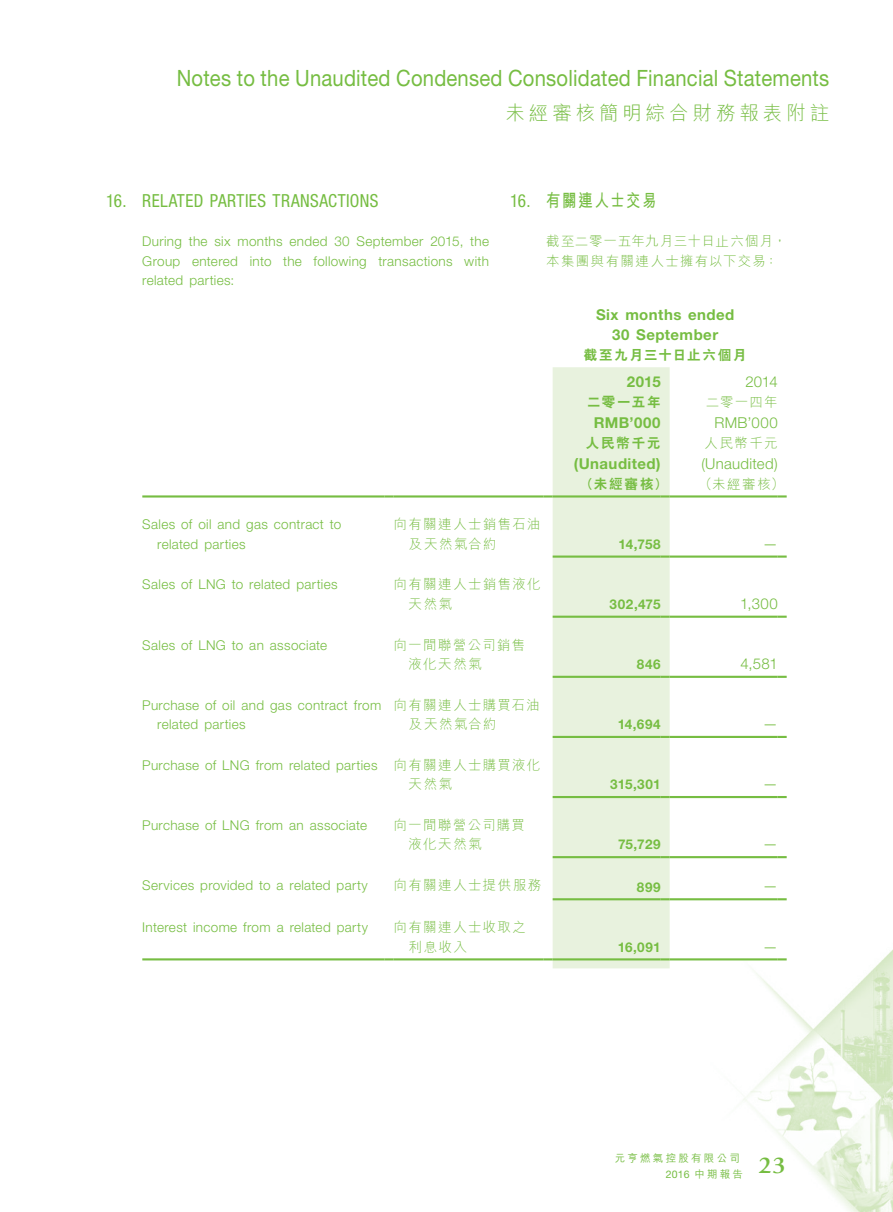
<style>
.page{position:relative;width:893px;height:1212px;background:#fff}
.page>*{position:absolute;margin:0;border:0;box-sizing:border-box;transform-origin:0 0}
.t1{font:700 24px "Giovanni Std";color:#76bd42}
.t2{font:22.5px "Helvetica Neue LT Std";letter-spacing:.01em;color:#76bd42;scale:.9 1}
.t3{font:300 19.5px "M Hei HK";letter-spacing:.2em;color:#76bd42}
._03_H1{font:condensed 18px "Helvetica Neue LT Std";letter-spacing:.02em;color:#76bd42;scale:.96 1}
._03_H1-2{font:700 18px "M Hei HK";letter-spacing:.115em;color:#76bd42;scale:.8 1}
._31_table_tab_6pt{font:700 15px/19.5px "Helvetica Neue LT Std";letter-spacing:.03em;color:#76bd42;text-align:center}
._31_table_tab_6pt-2{font:300 15px "Helvetica Neue LT Std";letter-spacing:.02em;color:#76bd42}
._15_Table_Stub{font:300 13.5px/19.5px "Helvetica Neue LT Std";letter-spacing:.025em;color:#76bd42}
._15_Table_Stub-2{font:300 13.5px/19.5px "M Hei HK";letter-spacing:.1em;color:#76bd42}
._12___P2{font:300 13.5px/19.5px "Helvetica Neue LT Std";letter-spacing:.025em;color:#76bd42;text-align:justify}
._31_table_tab_6pt-3{font:700 13.5px "Helvetica Neue LT Std";letter-spacing:.025em;color:#76bd42}
._12___P2-2{font:300 13.5px/19.5px "M Hei HK";letter-spacing:.075em;color:#76bd42}
._31_table_tab_6pt-4{font:800 13.5px "C Hei 2 HK";letter-spacing:.13em;color:#76bd42}
._31_table_tab_6pt-5{font:300 13.5px "M Hei HK";letter-spacing:.1em;color:#76bd42}
.t4{font:500 10.5px "M Hei HK";letter-spacing:.215em;color:#76bd42}
.t5{font:10.5px "Helvetica Neue LT Std";color:#76bd42}
.s1{font-family:"Helvetica Neue LT Std";font-weight:400;font-stretch:condensed}
.s2{font-family:"M Hei HK";font-weight:500}
</style>
<div class="page">
<img style="left:142px;top:368px;width:751px;height:844px">
<div style="left:553px;top:367px;width:117px;height:601px;background:#e8f2de"></div>
<hr style="left:142px;top:495px;width:243px;height:2px;background:#76bd42">
<svg style="left:385px;top:495px;width:9px;height:2px"></svg>
<hr style="left:394px;top:495px;width:150px;height:2px;background:#76bd42">
<svg style="left:544px;top:495px;width:9px;height:2px"></svg>
<hr style="left:553px;top:495px;width:108px;height:2px;background:#76bd42">
<svg style="left:661px;top:495px;width:9px;height:2px"></svg>
<hr style="left:670px;top:495px;width:108px;height:2px;background:#76bd42">
<svg style="left:778px;top:495px;width:9px;height:2px"></svg>
<hr style="left:553px;top:555px;width:108px;height:3px;background:#76bd42">
<svg style="left:661px;top:555px;width:9px;height:3px"></svg>
<hr style="left:670px;top:555px;width:108px;height:3px;background:#76bd42">
<svg style="left:778px;top:555px;width:9px;height:3px"></svg>
<hr style="left:553px;top:616px;width:108px;height:2px;background:#76bd42">
<svg style="left:661px;top:616px;width:9px;height:2px"></svg>
<hr style="left:670px;top:616px;width:108px;height:2px;background:#76bd42">
<svg style="left:778px;top:616px;width:9px;height:2px"></svg>
<hr style="left:553px;top:676px;width:108px;height:2px;background:#76bd42">
<svg style="left:661px;top:676px;width:9px;height:2px"></svg>
<hr style="left:670px;top:676px;width:108px;height:2px;background:#76bd42">
<svg style="left:778px;top:676px;width:9px;height:2px"></svg>
<hr style="left:553px;top:736px;width:108px;height:2px;background:#76bd42">
<svg style="left:661px;top:736px;width:9px;height:2px"></svg>
<hr style="left:670px;top:736px;width:108px;height:2px;background:#76bd42">
<svg style="left:778px;top:736px;width:9px;height:2px"></svg>
<hr style="left:553px;top:796px;width:108px;height:2px;background:#76bd42">
<svg style="left:661px;top:796px;width:9px;height:2px"></svg>
<hr style="left:670px;top:796px;width:108px;height:2px;background:#76bd42">
<svg style="left:778px;top:796px;width:9px;height:2px"></svg>
<hr style="left:553px;top:856px;width:108px;height:2px;background:#76bd42">
<svg style="left:661px;top:856px;width:9px;height:2px"></svg>
<hr style="left:670px;top:856px;width:108px;height:2px;background:#76bd42">
<svg style="left:778px;top:856px;width:9px;height:2px"></svg>
<hr style="left:553px;top:898px;width:108px;height:2px;background:#76bd42">
<svg style="left:661px;top:898px;width:9px;height:2px"></svg>
<hr style="left:670px;top:898px;width:108px;height:2px;background:#76bd42">
<svg style="left:778px;top:898px;width:9px;height:2px"></svg>
<hr style="left:142px;top:958px;width:243px;height:2px;background:#76bd42">
<svg style="left:385px;top:958px;width:9px;height:2px"></svg>
<hr style="left:394px;top:958px;width:150px;height:2px;background:#76bd42">
<svg style="left:544px;top:958px;width:9px;height:2px"></svg>
<hr style="left:553px;top:958px;width:108px;height:2px;background:#76bd42">
<svg style="left:661px;top:958px;width:9px;height:2px"></svg>
<hr style="left:670px;top:958px;width:108px;height:2px;background:#76bd42">
<svg style="left:778px;top:958px;width:9px;height:2px"></svg>
<h2 class="t2" style="left:177px;top:64px;width:726px">Notes to the Unaudited Condensed Consolidated Financial Statements</h2>
<h3 class="t3" style="left:505px;top:99px;width:325px">未經審核簡明綜合財務報表附註</h3>
<p class="_03_H1" style="left:106px;top:191px;width:285px">16. RELATED PARTIES TRANSACTIONS</p>
<p class="_12___P2" style="left:142px;top:232px;width:348px">During the six months ended 30 September 2015, the Group entered into the following transactions with related parties:</p>
<p class="_03_H1-2" style="left:510px;top:188px;width:185px"><span class="s1">16.</span> 有關連人士交易</p>
<p class="_12___P2-2" style="left:546px;top:231px;width:242px">截至二零一五年九月三十日止六個月，本集團與有關連人士擁有以下交易：</p>
<p class="_31_table_tab_6pt" style="left:596px;top:305px;width:140px">Six months ended<br>30 September</p>
<p class="_31_table_tab_6pt-4" style="left:584px;top:345px;width:164px">截至九月三十日止六個月</p>
<p class="_31_table_tab_6pt" style="left:627px;top:371px;width:35px">2015</p>
<p class="_31_table_tab_6pt-2" style="left:745px;top:372px;width:34px">2014</p>
<p class="_31_table_tab_6pt-4" style="left:587px;top:393px;width:75px">二零一五年</p>
<p class="_31_table_tab_6pt-5" style="left:706px;top:392px;width:73px">二零一四年</p>
<p class="_31_table_tab_6pt" style="left:594px;top:412px;width:68px">RMB’000</p>
<p class="_31_table_tab_6pt-2" style="left:714px;top:413px;width:65px">RMB’000</p>
<p class="_31_table_tab_6pt-4" style="left:586px;top:434px;width:76px">人民幣千元</p>
<p class="_31_table_tab_6pt-5" style="left:705px;top:433px;width:75px">人民幣千元</p>
<p class="_31_table_tab_6pt" style="left:574px;top:453px;width:88px">(Unaudited)</p>
<p class="_31_table_tab_6pt-2" style="left:701px;top:454px;width:78px">(Unaudited)</p>
<p class="_31_table_tab_6pt-4" style="left:580px;top:475px;width:89px">（未經審核）</p>
<p class="_31_table_tab_6pt-5" style="left:699px;top:474px;width:87px">（未經審核）</p>
<p class="_15_Table_Stub" style="left:157px;top:514px;width:186px;text-indent:-15px">Sales of oil and gas contract to related parties</p>
<p class="_15_Table_Stub-2" style="left:409px;top:514px;width:133px;text-indent:-15px">向有關連人士銷售石油及天然氣合約</p>
<p class="_15_Table_Stub" style="left:142px;top:575px;width:197px">Sales of LNG to related parties</p>
<p class="_15_Table_Stub-2" style="left:409px;top:574px;width:134px;text-indent:-15px">向有關連人士銷售液化天然氣</p>
<p class="_15_Table_Stub" style="left:142px;top:635px;width:186px">Sales of LNG to an associate</p>
<p class="_15_Table_Stub-2" style="left:409px;top:634px;width:118px;text-indent:-15px">向一間聯營公司銷售液化天然氣</p>
<p class="_15_Table_Stub" style="left:157px;top:695px;width:225px;text-indent:-15px">Purchase of oil and gas contract from related parties</p>
<p class="_15_Table_Stub-2" style="left:409px;top:694px;width:133px;text-indent:-15px">向有關連人士購買石油及天然氣合約</p>
<p class="_15_Table_Stub" style="left:142px;top:755px;width:237px">Purchase of LNG from related parties</p>
<p class="_15_Table_Stub-2" style="left:409px;top:754px;width:133px;text-indent:-15px">向有關連人士購買液化天然氣</p>
<p class="_15_Table_Stub" style="left:142px;top:815px;width:226px">Purchase of LNG from an associate</p>
<p class="_15_Table_Stub-2" style="left:409px;top:815px;width:118px;text-indent:-15px">向一間聯營公司購買液化天然氣</p>
<p class="_31_table_tab_6pt-3" style="left:619px;top:536px;width:44px">14,758</p>
<p class="_31_table_tab_6pt-2" style="left:763px;top:534px;width:17px">—</p>
<p class="_31_table_tab_6pt-3" style="left:610px;top:596px;width:53px">302,475</p>
<p class="_31_table_tab_6pt-2" style="left:740px;top:594px;width:39px">1,300</p>
<p class="_31_table_tab_6pt-3" style="left:637px;top:656px;width:25px">846</p>
<p class="_31_table_tab_6pt-2" style="left:740px;top:654px;width:39px">4,581</p>
<p class="_31_table_tab_6pt-3" style="left:618px;top:716px;width:44px">14,694</p>
<p class="_31_table_tab_6pt-2" style="left:763px;top:714px;width:17px">—</p>
<p class="_31_table_tab_6pt-3" style="left:610px;top:776px;width:52px">315,301</p>
<p class="_31_table_tab_6pt-2" style="left:763px;top:775px;width:17px">—</p>
<p class="_31_table_tab_6pt-3" style="left:618px;top:836px;width:44px">75,729</p>
<p class="_31_table_tab_6pt-2" style="left:763px;top:835px;width:17px">—</p>
<p class="_15_Table_Stub" style="left:142px;top:875px;width:227px">Services provided to a related party</p>
<p class="_15_Table_Stub-2" style="left:394px;top:875px;width:149px">向有關連人士提供服務</p>
<p class="_31_table_tab_6pt-3" style="left:637px;top:878px;width:25px">899</p>
<p class="_31_table_tab_6pt-2" style="left:763px;top:877px;width:17px">—</p>
<p class="_15_Table_Stub" style="left:142px;top:917px;width:227px">Interest income from a related party</p>
<p class="_15_Table_Stub-2" style="left:409px;top:917px;width:119px;text-indent:-15px">向有關連人士收取之利息收入</p>
<p class="_31_table_tab_6pt-3" style="left:618px;top:938px;width:44px">16,091</p>
<p class="_31_table_tab_6pt-2" style="left:763px;top:937px;width:17px">—</p>
<p class="t4" style="left:615px;top:1150px;width:127px">元亨燃氣控股有限公司</p>
<p class="t5" style="left:666px;top:1168px;width:79px">2016 <span class="s2">中期報告</span></p>
<h1 class="t1" style="left:759px;top:1151px;width:29px">23</h1>
</div>
